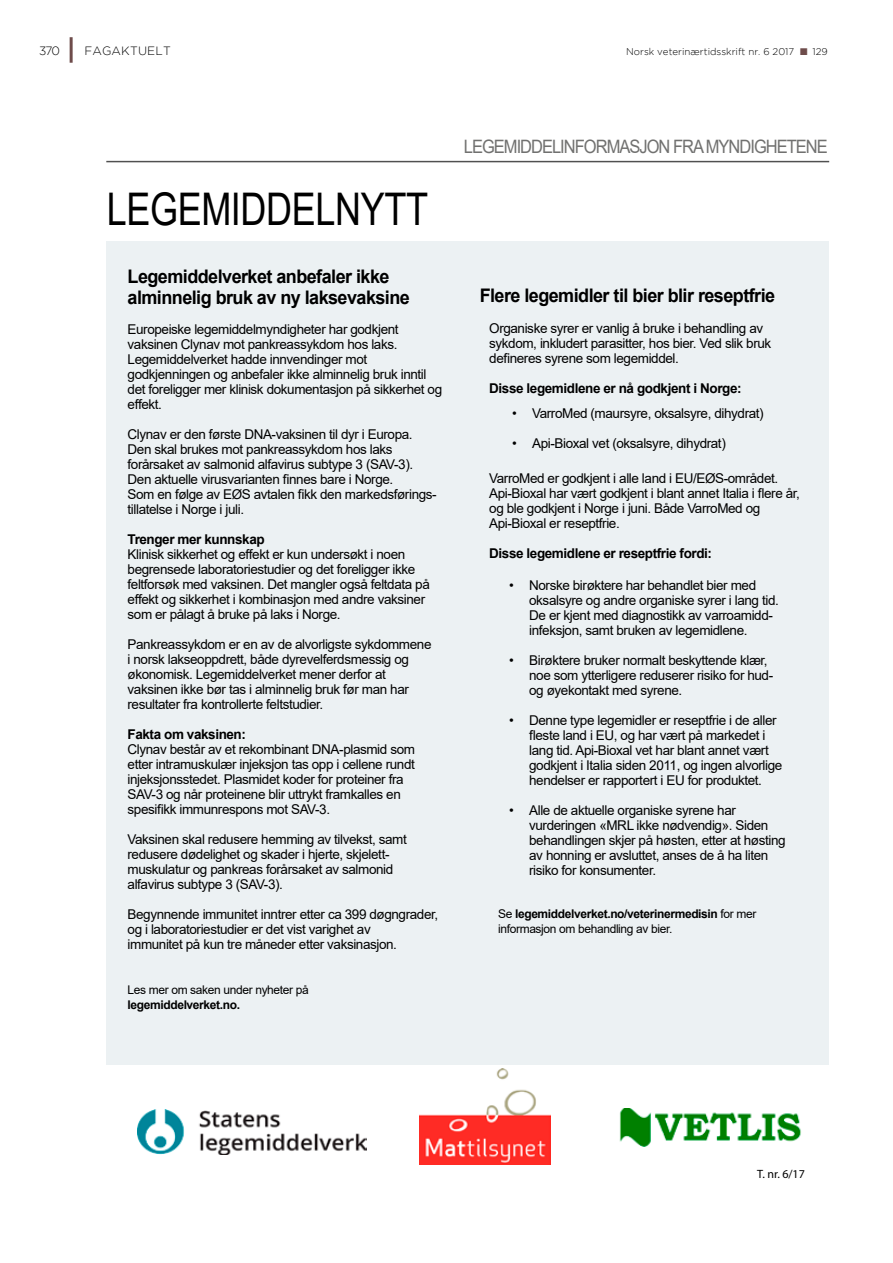
<style>
.page{position:relative;width:893px;height:1263px;background:#fff}
.page>*{position:absolute;margin:0;border:0;box-sizing:border-box;transform-origin:0 0}
.t1{font:45px "Arial";letter-spacing:-.01em;color:#000;scale:.8 1}
.t2{font:700 18.75px/21px "Arial";letter-spacing:-.03em;color:#000;scale:.96 1}
.t3{font:18.45px "Arial";letter-spacing:-.06em;color:#717170;scale:.89 1}
.t4{font:13.5px/15px "Arial";letter-spacing:-.03em;color:#000}
.t5{font:700 13.5px "Arial";letter-spacing:-.03em;color:#000}
.t6{font:12px/15px "Arial";letter-spacing:-.03em;color:#000}
.t7{font:700 12px "Arial";letter-spacing:-.03em;color:#000}
.t8{font:300 12px "Gotham";letter-spacing:.015em;color:#000}
.t9{font:12px "Myriad Pro";color:#000}
.t10{font:300 9.75px "Gotham";color:#000}
.s1{color:#6e4c4b}
.s2{font-style:inherit}
.s3{font-weight:700}
</style>
<div class="page">
<hr style="left:70px;top:37px;width:3px;height:26px;background:#6e4c4b">
<div style="left:106px;top:241px;width:723px;height:823px;background:#ecf1f3"></div>
<hr style="left:106px;top:161px;width:723px;height:1px;background:#000">
<img style="left:138px;top:1110px;width:228px;height:45px">
<img style="left:619px;top:1109px;width:182px;height:38px">
<img style="left:420px;top:1068px;width:131px;height:96px">
<p class="t8" style="left:39px;top:45px;width:22px">370</p>
<p class="t8" style="left:84px;top:44px;width:88px">FAGAKTUELT</p>
<p class="t10" style="left:626px;top:46px;width:203px">Norsk veterinærtidsskrift nr. 6 2017 <span class="s1">■</span> <span class="s2">129</span></p>
<h1 class="t1" style="left:107px;top:178px;width:403px">LEGEMIDDELNYTT</h1>
<h2 class="t2" style="left:128px;top:266px;width:296px">Legemiddelverket anbefaler ikke alminnelig bruk av ny laksevaksine</h2>
<p class="t4" style="left:128px;top:322px;width:316px">Europeiske legemiddelmyndigheter har godkjent vaksinen Clynav mot pankreassykdom hos laks.<br>Legemiddelverket hadde innvendinger mot godkjenningen og anbefaler ikke alminnelig bruk inntil det foreligger mer klinisk dokumentasjon på sikkerhet og effekt.</p>
<p class="t4" style="left:128px;top:427px;width:311px">Clynav er den første DNA-vaksinen til dyr i Europa.<br>Den skal brukes mot pankreassykdom hos laks forårsaket av salmonid alfavirus subtype 3 (SAV-3).<br>Den aktuelle virusvarianten finnes bare i Norge.<br>Som en følge av EØS avtalen fikk den markedsførings&shy;tillatelse i Norge i juli.</p>
<p class="t5" style="left:128px;top:530px;width:139px">Trenger mer kunnskap</p>
<p class="t4" style="left:128px;top:547px;width:304px">Klinisk sikkerhet og effekt er kun undersøkt i noen begrensede laboratoriestudier og det foreligger ikke feltforsøk med vaksinen. Det mangler også feltdata på effekt og sikkerhet i kombinasjon med andre vaksiner som er pålagt å bruke på laks i Norge.</p>
<p class="t4" style="left:128px;top:637px;width:305px">Pankreassykdom er en av de alvorligste sykdommene i norsk lakseoppdrett, både dyrevelferdsmessig og økonomisk. Legemiddelverket mener derfor at vaksinen ikke bør tas i alminnelig bruk før man har resultater fra kontrollerte feltstudier.</p>
<p class="t5" style="left:128px;top:725px;width:120px">Fakta om vaksinen:</p>
<p class="t4" style="left:128px;top:742px;width:289px">Clynav består av et rekombinant DNA-plasmid som etter intramuskulær injeksjon tas opp i cellene rundt injeksjonsstedet. Plasmidet koder for proteiner fra SAV-3 og når proteinene blir uttrykt framkalles en spesifikk immunrespons mot SAV-3.</p>
<p class="t4" style="left:128px;top:832px;width:281px">Vaksinen skal redusere hemming av tilvekst, samt redusere dødelighet og skader i hjerte, skjelett&shy;muskulatur og pankreas forårsaket av salmonid alfavirus subtype 3 (SAV-3).</p>
<p class="t4" style="left:128px;top:907px;width:312px">Begynnende immunitet inntrer etter ca 399 døgngrader, og i laboratoriestudier er det vist varighet av<br>immunitet på kun tre måneder etter vaksinasjon.</p>
<p class="t6" style="left:128px;top:982px;width:183px">Les mer om saken under nyheter på</p>
<p class="t7" style="left:128px;top:996px;width:114px">legemiddelverket.no.</p>
<h3 class="t3" style="left:464px;top:133px;width:410px">LEGEMIDDELINFORMASJON FRA MYNDIGHETENE</h3>
<h2 class="t2" style="left:480px;top:285px;width:309px">Flere legemidler til bier blir reseptfrie</h2>
<p class="t4" style="left:489px;top:321px;width:284px">Organiske syrer er vanlig å bruke i behandling av sykdom, inkludert parasitter, hos bier. Ved slik bruk defineres syrene som legemiddel.</p>
<p class="t5" style="left:489px;top:379px;width:254px">Disse legemidlene er nå godkjent i Norge:</p>
<p class="t4" style="left:512px;top:406px;width:6px">•</p>
<p class="t4" style="left:512px;top:436px;width:6px">•</p>
<p class="t4" style="left:532px;top:406px;width:233px">VarroMed (maursyre, oksalsyre, dihydrat)</p>
<p class="t4" style="left:532px;top:436px;width:195px">Api-Bioxal vet (oksalsyre, dihydrat)</p>
<p class="t4" style="left:489px;top:471px;width:312px">VarroMed er godkjent i alle land i EU/EØS-området.<br>Api-Bioxal har vært godkjent i blant annet Italia i flere år, og ble godkjent i Norge i juni. Både VarroMed og Api-Bioxal er reseptfrie.</p>
<p class="t5" style="left:489px;top:544px;width:224px">Disse legemidlene er reseptfrie fordi:</p>
<p class="t4" style="left:509px;top:578px;width:6px">•</p>
<p class="t4" style="left:509px;top:653px;width:6px">•</p>
<p class="t4" style="left:509px;top:713px;width:6px">•</p>
<p class="t4" style="left:509px;top:803px;width:6px">•</p>
<p class="t4" style="left:529px;top:578px;width:251px">Norske birøktere har behandlet bier med oksalsyre og andre organiske syrer i lang tid.<br>De er kjent med diagnostikk av varroamidd&shy;infeksjon, samt bruken av legemidlene.</p>
<p class="t4" style="left:529px;top:653px;width:246px">Birøktere bruker normalt beskyttende klær, noe som ytterligere reduserer risiko for hud&shy;og øyekontakt med syrene.</p>
<p class="t4" style="left:529px;top:713px;width:255px">Denne type legemidler er reseptfrie i de aller fleste land i EU, og har vært på markedet i lang tid. Api-Bioxal vet har blant annet vært godkjent i Italia siden 2011, og ingen alvorlige hendelser er rapportert i EU for produktet.</p>
<p class="t4" style="left:529px;top:803px;width:258px">Alle de aktuelle organiske syrene har vurderingen «MRL ikke nødvendig». Siden behandlingen skjer på høsten, etter at høsting av honning er avsluttet, anses de å ha liten risiko for konsumenter.</p>
<p class="t6" style="left:498px;top:906px;width:260px">Se <span class="s3">legemiddelverket.no/veterinermedisin</span> for mer informasjon om behandling av bier.</p>
<p class="t9" style="left:757px;top:1166px;width:49px">T. nr. 6/17</p>
</div>
